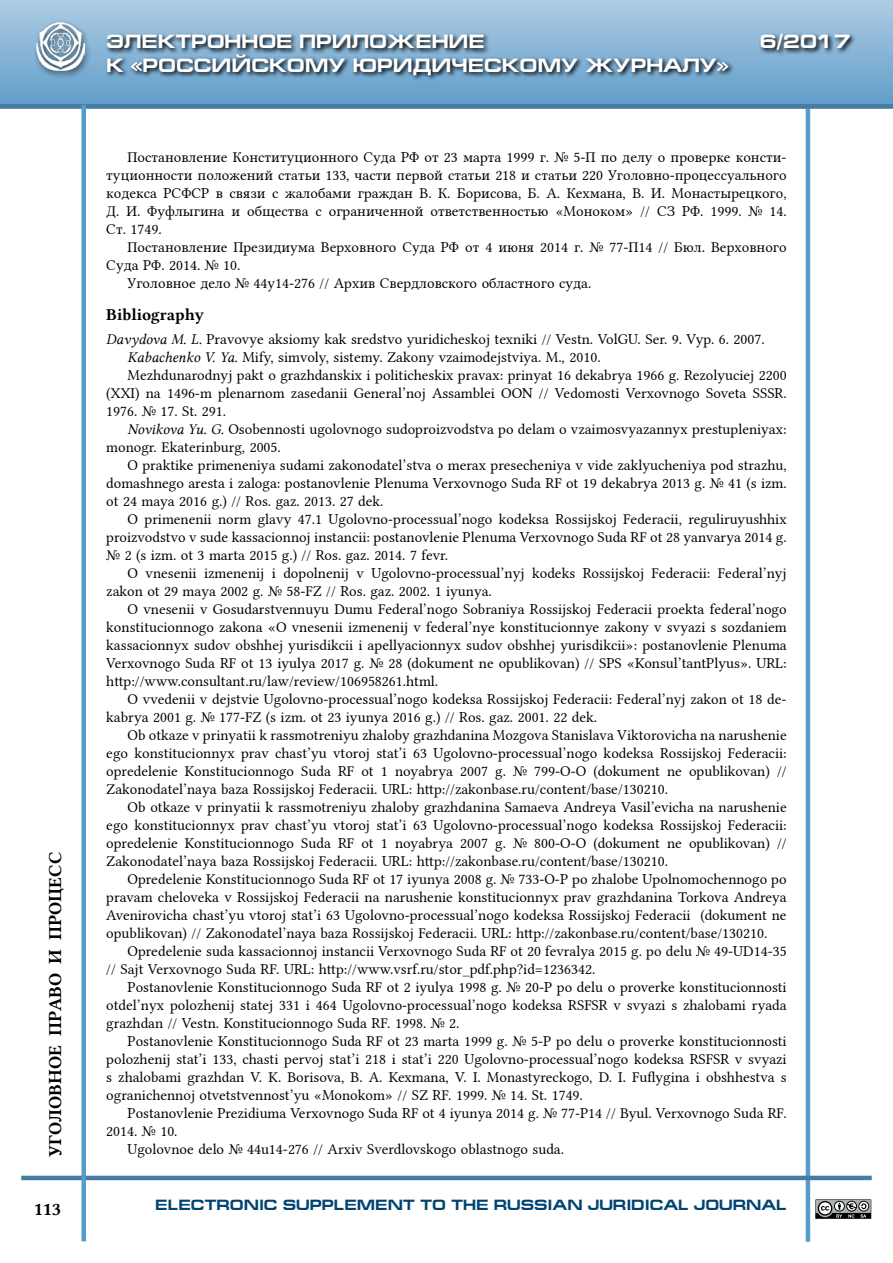
<style>
.page{position:relative;width:893px;height:1263px;background:#fff}
.page>*{position:absolute;margin:0;border:0;box-sizing:border-box;transform-origin:0 0}
.t1{font:700 19.5px "Europe Ext";color:#fff}
.t2{font:18px "Lin Libertine B";color:#000}
.t3{font:16.5px "Lin Libertine B";color:#000}
.t4{font:15px/18px "Lin Libertine";color:#000;text-align:justify}
.t5{font:700 15px "Europe Ext";color:#004371}
.s1{font-family:"Lin Libertine I"}
</style>
<div class="page">
<hr style="left:806px;top:91px;width:4px;height:1151px;background:#589cca">
<hr style="left:21px;top:1176px;width:851px;height:4px;background:#467ba2">
<div style="left:0;top:0;width:893px;height:106px;background:linear-gradient(to bottom,#aecce4,#619dc9)"></div>
<div style="left:0;top:104px;width:893px;height:5px;background:#467ba2"></div>
<div style="left:81px;top:105px;width:5px;height:1136px;background:#589cca"></div>
<div style="left:33px;top:19px;width:59px;height:60px;background:#000;opacity:.63"></div>
<img style="left:37px;top:23px;width:47px;height:47px">
<svg style="left:105px;top:31px;width:751px;height:50px"></svg>
<svg style="left:815px;top:1199px;width:57px;height:20px"></svg>
<p class="t2" style="left:43px;top:1157px;width:307px;rotate:-90deg">УГОЛОВНОЕ ПРАВО И ПРОЦЕСС</p>
<p class="t2" style="left:33px;top:1197px;width:29px">113</p>
<h1 class="t1" style="left:106px;top:31px;width:380px">ЭЛЕКТРОННОЕ ПРИЛОЖЕНИЕ</h1>
<h1 class="t1" style="left:760px;top:31px;width:92px">6/2017</h1>
<h1 class="t1" style="left:106px;top:54px;width:624px">К «РОССИЙСКОМУ ЮРИДИЧЕСКОМУ ЖУРНАЛУ»</h1>
<p class="t4" style="left:106px;top:147px;width:682px;text-indent:21px">Постановление Конституционного Суда РФ от 23 марта 1999 г. № 5-П по делу о проверке консти&shy;туционности положений статьи 133, части первой статьи 218 и статьи 220 Уголовно-процессуального кодекса РСФСР в связи с жалобами граждан В. К. Борисова, Б. А. Кехмана, В. И. Монастырецкого, Д. И. Фуфлыгина и общества с ограниченной ответственностью «Моноком» // СЗ РФ. 1999. № 14.<br>Ст. 1749.</p>
<p class="t4" style="left:128px;top:237px;width:661px">Постановление Президиума Верховного Суда РФ от 4 июня 2014 г. № 77-П14 // Бюл. Верховного</p>
<p class="t4" style="left:106px;top:255px;width:136px">Суда РФ. 2014. № 10.</p>
<p class="t4" style="left:128px;top:273px;width:465px">Уголовное дело № 44у14-276 // Архив Свердловского областного суда.</p>
<p class="t3" style="left:106px;top:303px;width:99px">Bibliography</p>
<p class="t4" style="left:106px;top:329px;width:660px"><span class="s1">Davydova M. L.</span> Pravovye aksiomy kak sredstvo yuridicheskoj texniki // Vestn. VolGU. Ser. 9. Vyp. 6. 2007.</p>
<p class="t4" style="left:128px;top:347px;width:475px"><span class="s1">Kabachenko V. Ya.</span> Mify, simvoly, sistemy. Zakony vzaimodejstviya. M., 2010.</p>
<p class="t4" style="left:128px;top:365px;width:661px">Mezhdunarodnyj pakt o grazhdanskix i politicheskix pravax: prinyat 16 dekabrya 1966 g. Rezolyuciej 2200</p>
<p class="t4" style="left:106px;top:383px;width:682px">(XXI) na 1496-m plenarnom zasedanii General’noj Assamblei OON // Vedomosti Verxovnogo Soveta SSSR.</p>
<p class="t4" style="left:106px;top:401px;width:121px">1976. № 17. St. 291.</p>
<p class="t4" style="left:128px;top:419px;width:661px"><span class="s1">Novikova Yu. G.</span> Osobennosti ugolovnogo sudoproizvodstva po delam o vzaimosvyazannyx prestupleniyax:</p>
<p class="t4" style="left:106px;top:437px;width:176px">monogr. Ekaterinburg, 2005.</p>
<p class="t4" style="left:128px;top:455px;width:661px">O praktike primeneniya sudami zakonodatel’stva o merax presecheniya v vide zaklyucheniya pod strazhu,</p>
<p class="t4" style="left:106px;top:473px;width:682px">domashnego aresta i zaloga: postanovlenie Plenuma Verxovnogo Suda RF ot 19 dekabrya 2013 g. № 41 (s izm.</p>
<p class="t4" style="left:106px;top:491px;width:279px">ot 24 maya 2016 g.) // Ros. gaz. 2013. 27 dek.</p>
<p class="t4" style="left:128px;top:509px;width:661px">O primenenii norm glavy 47.1 Ugolovno-processual’nogo kodeksa Rossijskoj Federacii, reguliruyushhix</p>
<p class="t4" style="left:106px;top:527px;width:682px">proizvodstvo v sude kassacionnoj instancii: postanovlenie Plenuma Verxovnogo Suda RF ot 28 yanvarya 2014 g.</p>
<p class="t4" style="left:106px;top:545px;width:343px">№ 2 (s izm. ot 3 marta 2015 g.) // Ros. gaz. 2014. 7 fevr.</p>
<p class="t4" style="left:128px;top:563px;width:661px">O vnesenii izmenenij i dopolnenij v Ugolovno-processual’nyj kodeks Rossijskoj Federacii: Federal’nyj</p>
<p class="t4" style="left:106px;top:581px;width:387px">zakon ot 29 maya 2002 g. № 58-FZ // Ros. gaz. 2002. 1 iyunya.</p>
<p class="t4" style="left:128px;top:599px;width:661px">O vnesenii v Gosudarstvennuyu Dumu Federal’nogo Sobraniya Rossijskoj Federacii proekta federal’nogo</p>
<p class="t4" style="left:106px;top:617px;width:682px">konstitucionnogo zakona «O vnesenii izmenenij v federal’nye konstitucionnye zakony v svyazi s sozdaniem</p>
<p class="t4" style="left:106px;top:635px;width:682px">kassacionnyx sudov obshhej yurisdikcii i apellyacionnyx sudov obshhej yurisdikcii»: postanovlenie Plenuma</p>
<p class="t4" style="left:106px;top:653px;width:682px">Verxovnogo Suda RF ot 13 iyulya 2017 g. № 28 (dokument ne opublikovan) // SPS «Konsul’tantPlyus». URL:</p>
<p class="t4" style="left:106px;top:671px;width:333px">http://www.consultant.ru/law/review/106958261.html.</p>
<p class="t4" style="left:128px;top:689px;width:659px">O vvedenii v dejstvie Ugolovno-processual’nogo kodeksa Rossijskoj Federacii: Federal’nyj zakon ot 18 de-</p>
<p class="t4" style="left:106px;top:707px;width:492px">kabrya 2001 g. № 177-FZ (s izm. ot 23 iyunya 2016 g.) // Ros. gaz. 2001. 22 dek.</p>
<p class="t4" style="left:128px;top:725px;width:661px">Ob otkaze v prinyatii k rassmotreniyu zhaloby grazhdanina Mozgova Stanislava Viktorovicha na narushenie</p>
<p class="t4" style="left:106px;top:743px;width:682px">ego konstitucionnyx prav chast’yu vtoroj stat’i 63 Ugolovno-processual’nogo kodeksa Rossijskoj Federacii:</p>
<p class="t4" style="left:106px;top:761px;width:682px">opredelenie Konstitucionnogo Suda RF ot 1 noyabrya 2007 g. № 799-O-O (dokument ne opublikovan) //</p>
<p class="t4" style="left:106px;top:779px;width:563px">Zakonodatel’naya baza Rossijskoj Federacii. URL: http://zakonbase.ru/content/base/130210.</p>
<p class="t4" style="left:128px;top:797px;width:661px">Ob otkaze v prinyatii k rassmotreniyu zhaloby grazhdanina Samaeva Andreya Vasil’evicha na narushenie</p>
<p class="t4" style="left:106px;top:815px;width:682px">ego konstitucionnyx prav chast’yu vtoroj stat’i 63 Ugolovno-processual’nogo kodeksa Rossijskoj Federacii:</p>
<p class="t4" style="left:106px;top:833px;width:682px">opredelenie Konstitucionnogo Suda RF ot 1 noyabrya 2007 g. № 800-O-O (dokument ne opublikovan) //</p>
<p class="t4" style="left:106px;top:851px;width:563px">Zakonodatel’naya baza Rossijskoj Federacii. URL: http://zakonbase.ru/content/base/130210.</p>
<p class="t4" style="left:128px;top:869px;width:661px">Opredelenie Konstitucionnogo Suda RF ot 17 iyunya 2008 g. № 733-O-P po zhalobe Upolnomochennogo po</p>
<p class="t4" style="left:106px;top:887px;width:682px">pravam cheloveka v Rossijskoj Federacii na narushenie konstitucionnyx prav grazhdanina Torkova Andreya</p>
<p class="t4" style="left:106px;top:905px;width:682px">Avenirovicha chast’yu vtoroj stat’i 63 Ugolovno-processual’nogo kodeksa Rossijskoj Federacii (dokument ne</p>
<p class="t4" style="left:106px;top:923px;width:663px">opublikovan) // Zakonodatel’naya baza Rossijskoj Federacii. URL: http://zakonbase.ru/content/base/130210.</p>
<p class="t4" style="left:128px;top:941px;width:661px">Opredelenie suda kassacionnoj instancii Verxovnogo Suda RF ot 20 fevralya 2015 g. po delu № 49-UD14-35</p>
<p class="t4" style="left:106px;top:959px;width:491px">// Sajt Verxovnogo Suda RF. URL: http://www.vsrf.ru/stor_pdf.php?id=1236342.</p>
<p class="t4" style="left:128px;top:977px;width:661px">Postanovlenie Konstitucionnogo Suda RF ot 2 iyulya 1998 g. № 20-P po delu o proverke konstitucionnosti</p>
<p class="t4" style="left:106px;top:995px;width:682px">otdel’nyx polozhenij statej 331 i 464 Ugolovno-processual’nogo kodeksa RSFSR v svyazi s zhalobami ryada</p>
<p class="t4" style="left:106px;top:1013px;width:355px">grazhdan // Vestn. Konstitucionnogo Suda RF. 1998. № 2.</p>
<p class="t4" style="left:128px;top:1031px;width:661px">Postanovlenie Konstitucionnogo Suda RF ot 23 marta 1999 g. № 5-P po delu o proverke konstitucionnosti</p>
<p class="t4" style="left:106px;top:1049px;width:682px">polozhenij stat’i 133, chasti pervoj stat’i 218 i stat’i 220 Ugolovno-processual’nogo kodeksa RSFSR v svyazi</p>
<p class="t4" style="left:106px;top:1067px;width:682px">s zhalobami grazhdan V. K. Borisova, B. A. Kexmana, V. I. Monastyreckogo, D. I. Fuflygina i obshhestva s</p>
<p class="t4" style="left:106px;top:1085px;width:478px">ogranichennoj otvetstvennost’yu «Monokom» // SZ RF. 1999. № 14. St. 1749.</p>
<p class="t4" style="left:128px;top:1103px;width:661px">Postanovlenie Prezidiuma Verxovnogo Suda RF ot 4 iyunya 2014 g. № 77-P14 // Byul. Verxovnogo Suda RF.</p>
<p class="t4" style="left:106px;top:1121px;width:73px">2014. № 10.</p>
<p class="t4" style="left:128px;top:1139px;width:438px">Ugolovnoe delo № 44u14-276 // Arxiv Sverdlovskogo oblastnogo suda.</p>
<p class="t5" style="left:155px;top:1196px;width:633px">ELECTRONIC SUPPLEMENT TO THE RUSSIAN JURIDICAL JOURNAL</p>
</div>
